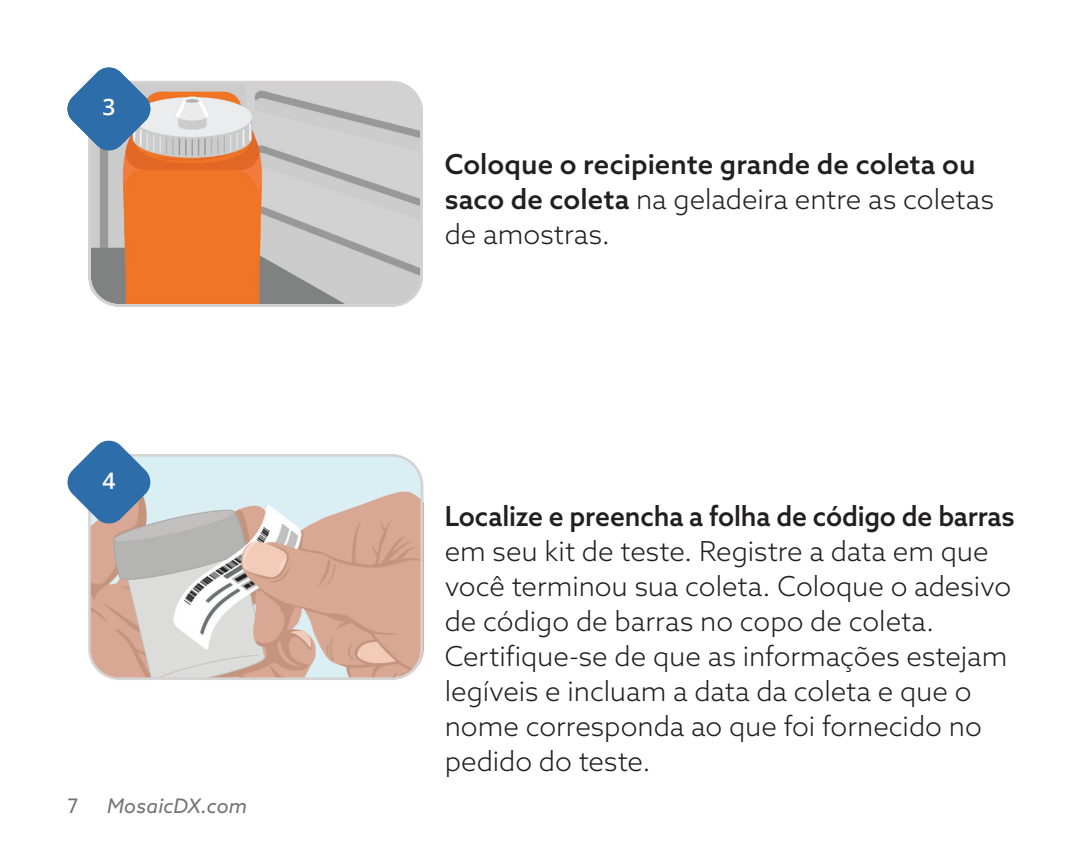
<style>
.page{position:relative;width:1080px;height:855px;background:#fff}
.page>*{position:absolute;margin:0;border:0;box-sizing:border-box;transform-origin:0 0}
.MDX_Symptom_Bullets{font:300 27.5px/35px "Azo Sans";color:#231f20}
.MDX_Paragraph_Style{font:500 27.5px/35px "Azo Sans";letter-spacing:.005em;color:#231f20}
.MDX_Paragraph_Style-2{font:600 22.75px "Open Sans";color:#fff}
.t1{font:italic 20px "Azo Sans";letter-spacing:.01em;color:#717271}
.t2{font:20px "Azo Sans";color:#717271}
.s1{font-weight:300}
.s2{font-weight:500}
</style>
<div class="page">
<img style="left:91px;top:457px;width:333px;height:220px">
<div style="left:88px;top:454px;width:335px;height:226px;border:2px solid #d4d2d2;border-radius:30px"></div>
<img style="left:91px;top:84px;width:332px;height:220px">
<svg style="left:67px;top:440px;width:85px;height:85px"></svg>
<div style="left:88px;top:81px;width:335px;height:226px;border:2px solid #d4d2d2;border-radius:30px"></div>
<svg style="left:67px;top:67px;width:85px;height:85px"></svg>
<p class="MDX_Paragraph_Style-2" style="left:102px;top:92px;width:14px">3</p>
<p class="MDX_Paragraph_Style-2" style="left:102px;top:92px;width:14px">1</p>
<p class="MDX_Paragraph_Style-2" style="left:102px;top:465px;width:14px">4</p>
<p class="t2" style="left:68px;top:793px;width:13px">7</p>
<p class="t1" style="left:107px;top:793px;width:142px">MosaicDX.com</p>
<p class="MDX_Paragraph_Style" style="left:445px;top:147px;width:551px">Coloque o recipiente grande de coleta ou saco de coleta <span class="s1">na geladeira entre as coletas de amostras.</span></p>
<p class="MDX_Symptom_Bullets" style="left:445px;top:499px;width:572px"><span class="s2">Localize e preencha a folha de código de barras </span>em seu kit de teste. Registre a data em que você terminou sua coleta. Coloque o adesivo de código de barras no copo de coleta.<br>Certifique-se de que as informações estejam legíveis e incluam a data da coleta e que o nome corresponda ao que foi fornecido no pedido do teste.</p>
</div>
